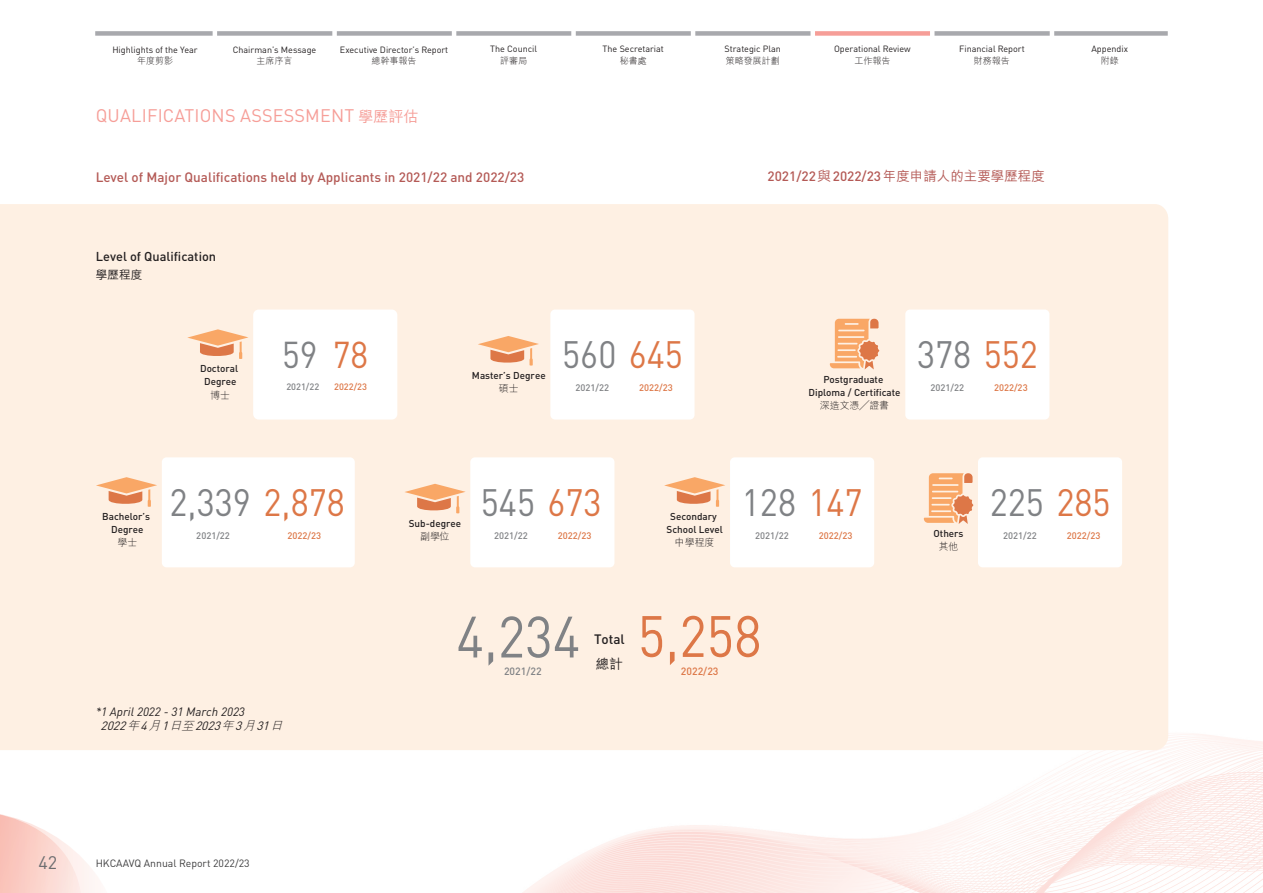
<style>
.page{position:relative;width:1263px;height:893px;background:#fff}
.page>*{position:absolute;margin:0;border:0;box-sizing:border-box;transform-origin:0 0}
.t1{font:57.3px "DINOT";color:#dd7747;scale:.92 1}
.t2{font:57.3px "DINOT";color:#808285;scale:.92 1}
.t3{font:37.65px "DINOT";color:#808285;scale:.92 1}
.t4{font:36.9px "DINOT";color:#808285;scale:.92 1}
.t5{font:18px "DINOT";letter-spacing:.01em;color:#f69e98}
.t6{font:18px "DINOT";color:#6c6d70}
.t7{font:500 13.5px "DINOT";color:#b45a56}
.t8{font:500 13.5px "DINOT";color:#231f20}
.t9{font:500 13.5px "M Hei HK";color:#231f20}
.t10{font:500 12.75px "DINOT";color:#231f20}
.t11{font:italic 12px/14px "DINOT";color:#231f20}
.t12{font:500 11.7px "M Hei HK";color:#231f20}
.t13{font:10.5px "DINOT";color:#3e3e3f}
.t14{font:500 10.5px "DINOT";color:#dd7747}
.t15{font:500 10.5px "DINOT";color:#808285}
.t16{font:500 9.9px/13.2px "DINOT";color:#231f20;text-align:center}
.t17{font:300 9.9px "M Hei HK";color:#231f20}
.t18{font:500 9.45px "DINOT";color:#808285}
.t19{font:500 9.45px "DINOT";color:#dd7747}
.t20{font:500 9.15px "DINOT";color:#808285}
.t21{font:500 9.15px "DINOT";color:#dd7747}
.t22{font:9px "DINOT";color:#231f20}
.t23{font:300 9px "M Hei HK";color:#231f20}
.s1{font-family:"M Hei HK";font-weight:500;font-size:15px}
.s2{font-family:"M Hei HK"}
.s3{color:#dd7747}
.s4{font-style:inherit}
.s5{font-family:"M Hei HK";font-weight:300}
</style>
<div class="page">
<div style="left:334px;top:31px;width:120px;height:5px;background:#a8a9ad"></div>
<div style="left:454px;top:31px;width:119px;height:5px;background:#a8a9ad"></div>
<div style="left:573px;top:31px;width:120px;height:5px;background:#a8a9ad"></div>
<div style="left:693px;top:31px;width:120px;height:5px;background:#a8a9ad"></div>
<div style="left:932px;top:31px;width:120px;height:5px;background:#a8a9ad"></div>
<div style="left:1052px;top:31px;width:116px;height:5px;background:#a8a9ad"></div>
<div style="left:95px;top:31px;width:120px;height:5px;background:#a8a9ad"></div>
<div style="left:215px;top:31px;width:119px;height:5px;background:#a8a9ad"></div>
<div style="left:813px;top:31px;width:119px;height:5px;background:#f69e98"></div>
<hr style="left:213px;top:18px;width:4px;height:38px;background:#fff">
<div style="left:332px;top:18px;width:5px;height:38px;background:#fff"></div>
<hr style="left:452px;top:18px;width:4px;height:38px;background:#fff">
<div style="left:571px;top:18px;width:5px;height:38px;background:#fff"></div>
<div style="left:810px;top:18px;width:5px;height:38px;background:#fff"></div>
<hr style="left:691px;top:18px;width:4px;height:38px;background:#fff">
<hr style="left:930px;top:18px;width:4px;height:38px;background:#fff">
<hr style="left:1050px;top:18px;width:4px;height:38px;background:#fff">
<img style="left:522px;top:733px;width:741px;height:160px">
<svg style="left:0;top:814px;width:93px;height:79px"></svg>
<div style="left:0;top:204px;width:1168px;height:546px;background:#fef0e3"></div>
<div style="left:253px;top:310px;width:144px;height:109px;background:#fff;border-radius:6px"></div>
<svg style="left:187px;top:329px;width:61px;height:30px;background:#f6c5a2"></svg>
<div style="left:550px;top:310px;width:144px;height:109px;background:#fff;border-radius:5px"></div>
<svg style="left:478px;top:336px;width:61px;height:30px;background:#f6c5a2"></svg>
<div style="left:905px;top:310px;width:144px;height:109px;background:#fff;border-radius:5px"></div>
<svg style="left:830px;top:319px;width:49px;height:50px;background:#f6b88c"></svg>
<div style="left:730px;top:457px;width:144px;height:110px;background:#fff;border-radius:5px"></div>
<svg style="left:664px;top:477px;width:61px;height:30px;background:#f6c5a2"></svg>
<div style="left:162px;top:457px;width:193px;height:110px;background:#fff;border-radius:5px"></div>
<svg style="left:96px;top:477px;width:61px;height:30px;background:#f6c5a2"></svg>
<div style="left:470px;top:457px;width:144px;height:110px;background:#fff;border-radius:5px"></div>
<svg style="left:404px;top:484px;width:62px;height:30px;background:#f6c5a3"></svg>
<div style="left:978px;top:457px;width:144px;height:110px;background:#fff;border-radius:5px"></div>
<svg style="left:924px;top:473px;width:49px;height:51px;background:#f6b98d"></svg>
<p class="t22" style="left:112px;top:43px;width:87px">Highlights of the Year</p>
<p class="t23" style="left:137px;top:56px;width:37px">年度剪影</p>
<p class="t22" style="left:233px;top:43px;width:85px">Chairman’s Message</p>
<p class="t23" style="left:257px;top:56px;width:37px">主席序言</p>
<p class="t22" style="left:340px;top:43px;width:110px">Executive Director’s Report</p>
<p class="t23" style="left:372px;top:56px;width:46px">總幹事報告</p>
<p class="t22" style="left:490px;top:42px;width:48px">The Council</p>
<p class="t23" style="left:500px;top:56px;width:28px">評審局</p>
<p class="t22" style="left:603px;top:42px;width:63px">The Secretariat</p>
<p class="t23" style="left:620px;top:56px;width:28px">秘書處</p>
<p class="t22" style="left:725px;top:42px;width:58px">Strategic Plan</p>
<p class="t23" style="left:726px;top:56px;width:55px">策略發展計劃</p>
<p class="t22" style="left:834px;top:42px;width:78px">Operational Review</p>
<p class="t23" style="left:854px;top:56px;width:37px">工作報告</p>
<p class="t22" style="left:959px;top:42px;width:67px">Financial Report</p>
<p class="t23" style="left:974px;top:56px;width:37px">財務報告</p>
<h3 class="t5" style="left:96px;top:102px;width:324px">QUALIFICATIONS ASSESSMENT <span class="s1">學歷評估</span></h3>
<h3 class="t7" style="left:96px;top:166px;width:430px">Level of Major Qualifications held by Applicants in 2021/22 and 2022/23</h3>
<h3 class="t7" style="left:767px;top:165px;width:279px">2021/22<span class="s2">與</span>2022/23<span class="s2">年度申請人的主要學歷程度</span></h3>
<h3 class="t10" style="left:96px;top:247px;width:122px">Level of Qualification</h3>
<p class="t12" style="left:96px;top:266px;width:48px">學歷程度</p>
<p class="t16" style="left:200px;top:361px;width:40px">Doctoral</p>
<p class="t16" style="left:204px;top:374px;width:34px">Degree</p>
<p class="t17" style="left:210px;top:390px;width:21px">博士</p>
<h3 class="t4" style="left:282px;top:327px;width:95px">59 <span class="s3">78</span></h3>
<p class="t20" style="left:286px;top:380px;width:34px">2021/22</p>
<p class="t21" style="left:334px;top:380px;width:34px">2022/23</p>
<h2 class="t3" style="left:562px;top:326px;width:133px">560 <span class="s3">645</span></h2>
<h2 class="t3" style="left:917px;top:326px;width:133px">378 <span class="s3">552</span></h2>
<p class="t16" style="left:472px;top:368px;width:75px">Master’s Degree</p>
<p class="t17" style="left:499px;top:383px;width:21px">碩士</p>
<p class="t18" style="left:930px;top:380px;width:35px">2021/22</p>
<p class="t19" style="left:994px;top:380px;width:35px">2022/23</p>
<p class="t16" style="left:808px;top:372px;width:94px">Postgraduate<br>Diploma / Certificate</p>
<p class="t17" style="left:820px;top:400px;width:71px">深造文憑╱證書</p>
<p class="t18" style="left:575px;top:380px;width:35px">2021/22</p>
<p class="t19" style="left:639px;top:380px;width:35px">2022/23</p>
<p class="t22" style="left:1091px;top:42px;width:38px">Appendix</p>
<p class="t23" style="left:1101px;top:56px;width:19px">附錄</p>
<p class="t16" style="left:102px;top:509px;width:49px">Bachelor’s</p>
<p class="t16" style="left:111px;top:522px;width:34px">Degree</p>
<p class="t17" style="left:118px;top:538px;width:21px">學士</p>
<h2 class="t3" style="left:169px;top:474px;width:192px">2,339 <span class="s3">2,878</span></h2>
<p class="t18" style="left:196px;top:528px;width:35px">2021/22</p>
<p class="t19" style="left:287px;top:528px;width:35px">2022/23</p>
<h3 class="t11" style="left:100px;top:704px;width:187px;text-indent:-5px">*1 April 2022 - 31 March 2023<br><span class="s4">2022</span><span class="s5">年</span><span class="s4">4</span><span class="s5">月</span><span class="s4">1</span><span class="s5">日至</span><span class="s4">2023</span><span class="s5">年</span><span class="s4">3</span><span class="s5">月</span><span class="s4">31</span><span class="s5">日</span></h3>
<h3 class="t6" style="left:38px;top:849px;width:20px">42</h3>
<p class="t13" style="left:96px;top:855px;width:156px">HKCAAVQ Annual Report 2022/23</p>
<h2 class="t3" style="left:742px;top:474px;width:133px">128 <span class="s3">147</span></h2>
<h2 class="t3" style="left:481px;top:474px;width:133px">545 <span class="s3">673</span></h2>
<h2 class="t3" style="left:990px;top:474px;width:133px">225 <span class="s3">285</span></h2>
<p class="t16" style="left:670px;top:509px;width:48px">Secondary</p>
<p class="t16" style="left:409px;top:515px;width:54px">Sub-degree</p>
<p class="t17" style="left:420px;top:531px;width:31px">副學位</p>
<p class="t18" style="left:1003px;top:528px;width:35px">2021/22</p>
<p class="t19" style="left:1067px;top:528px;width:35px">2022/23</p>
<p class="t16" style="left:666px;top:522px;width:58px">School Level</p>
<p class="t17" style="left:675px;top:538px;width:41px">中學程度</p>
<p class="t16" style="left:933px;top:526px;width:32px">Others</p>
<p class="t17" style="left:939px;top:542px;width:21px">其他</p>
<p class="t18" style="left:494px;top:528px;width:35px">2021/22</p>
<p class="t19" style="left:558px;top:528px;width:35px">2022/23</p>
<p class="t18" style="left:755px;top:528px;width:35px">2021/22</p>
<p class="t19" style="left:819px;top:528px;width:35px">2022/23</p>
<h1 class="t2" style="left:456px;top:593px;width:136px">4,234</h1>
<p class="t15" style="left:504px;top:663px;width:39px">2021/22</p>
<h3 class="t8" style="left:594px;top:628px;width:32px">Total</h3>
<h3 class="t9" style="left:596px;top:654px;width:28px">總計</h3>
<h1 class="t1" style="left:638px;top:592px;width:136px">5,258</h1>
<p class="t14" style="left:681px;top:663px;width:39px">2022/23</p>
</div>
